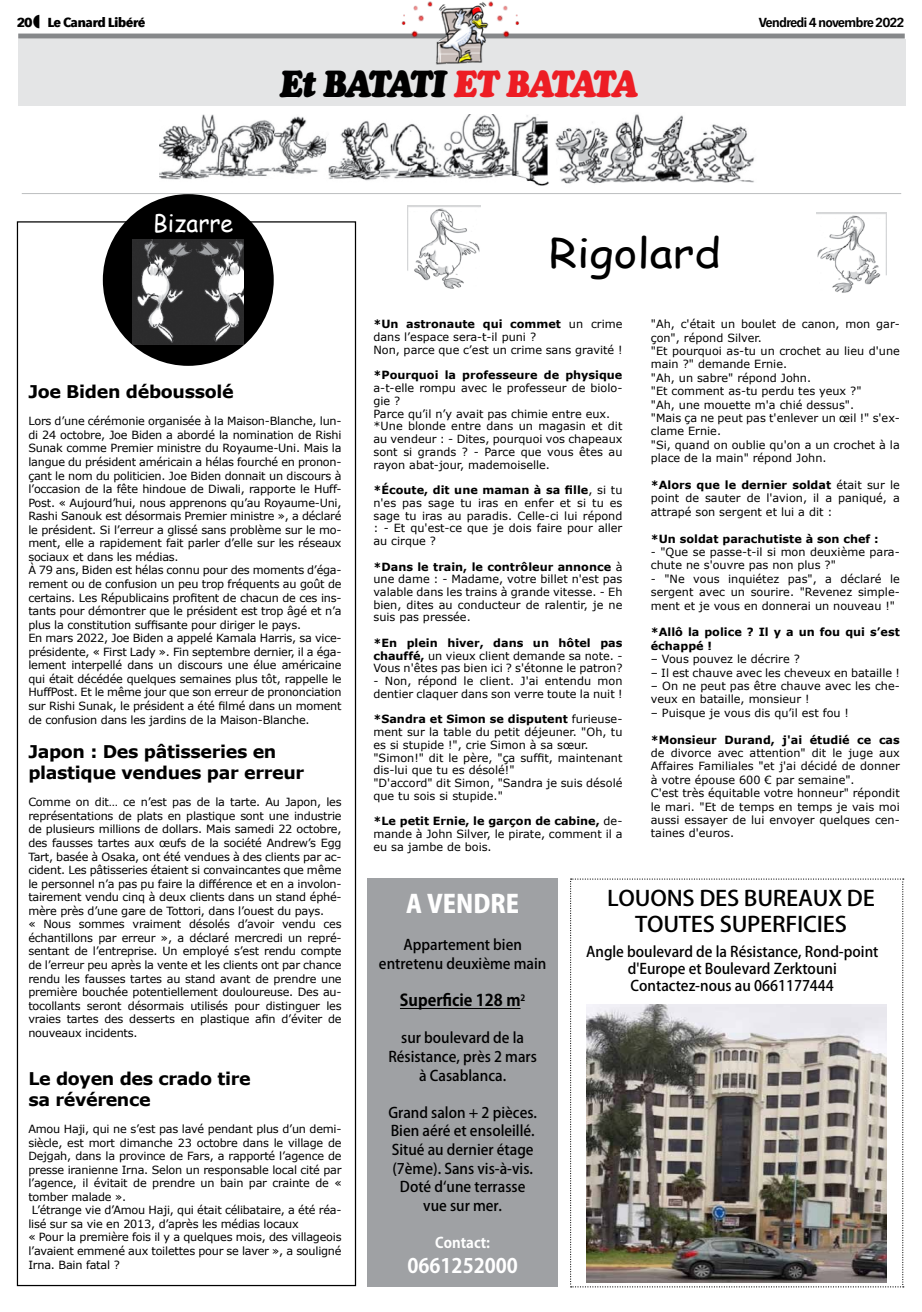
<style>
.page{position:relative;width:922px;height:1312px;background:#fff}
.page>*{position:absolute;margin:0;border:0;box-sizing:border-box;transform-origin:0 0}
.t1{font:40.62px "Comic Sans MS";color:#000;scale:1.11 1}
.t2{font:italic 37.5px "Cooper Black Std";letter-spacing:-.095em;color:#000;scale:.9 1}
.t3{font:800 24.75px "Koz Go Pr 6 N";color:#fff}
.t4{font:24.25px "Comic Sans MS";color:#fff;scale:.95 1}
.t5{font:500 21.12px/26px "Koz Go Pr 6 N";letter-spacing:-.01em;color:#000;text-align:center;scale:1.07 1}
.t6{font:700 19.88px "Koz Go Pr 6 N";color:#fff}
.t7{font:700 17.5px/21px "Verdana";letter-spacing:-.02em;color:#000}
.t8{font:700 16.12px "Koz Go Pr 6 N";color:#000}
.t9{font:500 14.5px/18.6px "Koz Go Pr 6 N";color:#000;text-align:center}
.t10{font:700 14.5px "Koz Go Pr 6 N";color:#fff}
.t11{font:600 13px "Avenir Next Condensed";letter-spacing:-.06em;color:#000;scale:1.25 1}
.t12{font:700 13px "Avenir Next Condensed";letter-spacing:-.04em;color:#000;scale:1.25 1}
.t13{font:11.25px/13.5px "Verdana";letter-spacing:-.02em;color:#000;text-align:justify}
.t14{font:11.25px/13.4px "Verdana";color:#000}
.t15{font:700 11.25px/13.4px "Verdana";color:#000}
.s1{color:#ed1d24}
.s2{font-weight:700}
</style>
<div class="page">
<div style="left:18px;top:34px;width:886px;height:5px;background:#86888a"></div>
<img style="left:159px;top:115px;width:390px;height:71px">
<img style="left:555px;top:114px;width:200px;height:70px">
<hr style="left:22px;top:193px;width:879px;height:1px;background:#bcbec0">
<div style="left:18px;top:40px;width:886px;height:66px;background:#e4e5e6"></div>
<img style="left:396px;top:1px;width:130px;height:64px">
<img style="left:407px;top:205px;width:73px;height:84px">
<img style="left:816px;top:213px;width:70px;height:80px">
<div style="left:367px;top:878px;width:190px;height:408px;background:#9fa1a4"></div>
<hr style="left:400px;top:1007px;width:120px;height:1px;background:#000">
<svg style="left:570px;top:878px;width:333px;height:409px"></svg>
<img style="left:586px;top:1003px;width:300px;height:279px">
<div style="left:103px;top:194px;width:171px;height:172px;background:#000;border-radius:50%"></div>
<img style="left:132px;top:239px;width:111px;height:106px">
<p class="t12" style="left:17px;top:14px;width:104px">20 Le Canard Libéré</p>
<p class="t11" style="left:758px;top:11px;width:118px">Vendredi 4 novembre 2022</p>
<h3 class="t4" style="left:153px;top:205px;width:86px">Bizarre</h3>
<h2 class="t2" style="left:279px;top:61px;width:400px">Et BATATI <span class="s1">ET BATATA</span></h2>
<h1 class="t1" style="left:548px;top:223px;width:156px">Rigolard</h1>
<h3 class="t7" style="left:28px;top:381px;width:207px">Joe Biden déboussolé</h3>
<p class="t13" style="left:28px;top:414px;width:315px;text-align:left">Lors d’une cérémonie organisée à la Maison-Blanche, lun&shy;di 24 octobre, Joe Biden a abordé la nomination de Rishi Sunak comme Premier ministre du Royaume-Uni. Mais la langue du président américain a hélas fourché en pronon&shy;çant le nom du politicien. Joe Biden donnait un discours à l’occasion de la fête hindoue de Diwali, rapporte le Huff-Post. « Aujourd’hui, nous apprenons qu’au Royaume-Uni, Rashi Sanouk est désormais Premier ministre », a déclaré le président. Si l’erreur a glissé sans problème sur le mo&shy;ment, elle a rapidement fait parler d’elle sur les réseaux sociaux et dans les médias.<br>À 79 ans, Biden est hélas connu pour des moments d’éga&shy;rement ou de confusion un peu trop fréquents au goût de certains. Les Républicains profitent de chacun de ces ins&shy;tants pour démontrer que le président est trop âgé et n’a plus la constitution suffisante pour diriger le pays.<br>En mars 2022, Joe Biden a appelé Kamala Harris, sa vice&shy;présidente, « First Lady ». Fin septembre dernier, il a éga&shy;lement interpellé dans un discours une élue américaine qui était décédée quelques semaines plus tôt, rappelle le HuffPost. Et le même jour que son erreur de prononciation sur Rishi Sunak, le président a été filmé dans un moment de confusion dans les jardins de la Maison-Blanche.</p>
<h3 class="t7" style="left:28px;top:741px;width:277px">Japon : Des pâtisseries en plastique vendues par erreur</h3>
<p class="t13" style="left:28px;top:795px;width:315px;text-align:left">Comme on dit… ce n’est pas de la tarte. Au Japon, les représentations de plats en plastique sont une industrie de plusieurs millions de dollars. Mais samedi 22 octobre, des fausses tartes aux œufs de la société Andrew’s Egg Tart, basée à Osaka, ont été vendues à des clients par ac&shy;cident. Les pâtisseries étaient si convaincantes que même le personnel n’a pas pu faire la différence et en a involon&shy;tairement vendu cinq à deux clients dans un stand éphé&shy;mère près d’une gare de Tottori, dans l’ouest du pays.<br>« Nous sommes vraiment désolés d’avoir vendu ces échantillons par erreur », a déclaré mercredi un repré&shy;sentant de l’entreprise. Un employé s’est rendu compte de l’erreur peu après la vente et les clients ont par chance rendu les fausses tartes au stand avant de prendre une première bouchée potentiellement douloureuse. Des au&shy;tocollants seront désormais utilisés pour distinguer les vraies tartes des desserts en plastique afin d’éviter de nouveaux incidents.</p>
<h3 class="t7" style="left:28px;top:1067px;width:224px">Le doyen des crado tire sa révérence</h3>
<p class="t13" style="left:28px;top:1122px;width:314px">Amou Haji, qui ne s’est pas lavé pendant plus d’un demi-</p>
<p class="t13" style="left:28px;top:1135px;width:314px">siècle, est mort dimanche 23 octobre dans le village de</p>
<p class="t13" style="left:28px;top:1149px;width:315px">Dejgah, dans la province de Fars, a rapporté l’agence de</p>
<p class="t13" style="left:28px;top:1162px;width:314px">presse iranienne Irna. Selon un responsable local cité par</p>
<p class="t13" style="left:28px;top:1176px;width:315px">l’agence, il évitait de prendre un bain par crainte de «</p>
<p class="t13" style="left:28px;top:1189px;width:99px">tomber malade ».</p>
<p class="t13" style="left:32px;top:1203px;width:311px">L’étrange vie d’Amou Haji, qui était célibataire, a été réa-</p>
<p class="t13" style="left:28px;top:1216px;width:272px">lisé sur sa vie en 2013, d’après les médias locaux</p>
<p class="t13" style="left:28px;top:1230px;width:314px">« Pour la première fois il y a quelques mois, des villageois</p>
<p class="t13" style="left:28px;top:1243px;width:314px">l’avaient emmené aux toilettes pour se laver », a souligné</p>
<p class="t13" style="left:28px;top:1257px;width:93px">Irna. Bain fatal ?</p>
<p class="t14" style="left:373px;top:318px;width:250px;line-height:12.8px"><span class="s2">*Un astronaute qui commet</span> un crime dans l’espace sera-t-il puni ?<br>Non, parce que c’est un crime sans gravité !</p>
<p class="t15" style="left:373px;top:368px;width:250px">*Pourquoi la professeure de physique</p>
<p class="t14" style="left:373px;top:381px;width:250px;line-height:12.8px">a-t-elle rompu avec le professeur de biolo&shy;gie ?<br>Parce qu’il n’y avait pas chimie entre eux. *Une blonde entre dans un magasin et dit au vendeur : - Dites, pourquoi vos chapeaux sont si grands ? - Parce que vous êtes au rayon abat-jour, mademoiselle.</p>
<p class="t13" style="left:373px;top:483px;width:250px;line-height:12.8px"><span class="s2">*Écoute, dit une maman à sa fille</span>, si tu n'es pas sage tu iras en enfer et si tu es sage tu iras au paradis. Celle-ci lui répond : - Et qu'est-ce que je dois faire pour aller au cirque ?</p>
<p class="t13" style="left:373px;top:560px;width:250px;line-height:12.8px"><span class="s2">*Dans le train, le contrôleur annonce</span> à une dame : - Madame, votre billet n'est pas valable dans les trains à grande vitesse. - Eh bien, dites au conducteur de ralentir, je ne suis pas pressée.</p>
<p class="t13" style="left:373px;top:636px;width:250px;line-height:12.8px"><span class="s2">*En plein hiver, dans un hôtel pas chauffé,</span> un vieux client demande sa note. - Vous n'êtes pas bien ici ? s'étonne le patron?</p>
<p class="t14" style="left:373px;top:674px;width:250px;line-height:12.8px">- Non, répond le client. J'ai entendu mon dentier claquer dans son verre toute la nuit !</p>
<p class="t14" style="left:373px;top:713px;width:250px;line-height:12.8px"><span class="s2">*Sandra et Simon se disputent</span> furieuse&shy;ment sur la table du petit déjeuner. "Oh, tu es si stupide !", crie Simon à sa sœur. "Simon!" dit le père, "ça suffit, maintenant dis-lui que tu es désolé!"<br>"D'accord" dit Simon, "Sandra je suis désolé que tu sois si stupide."</p>
<p class="t13" style="left:373px;top:815px;width:250px;line-height:12.8px"><span class="s2">*Le petit Ernie, le garçon de cabine,</span> de&shy;mande à John Silver, le pirate, comment il a eu sa jambe de bois.</p>
<p class="t14" style="left:650px;top:317px;width:250px">"Ah, c'était un boulet de canon, mon gar&shy;çon", répond Silver.<br>"Et pourquoi as-tu un crochet au lieu d'une main ?" demande Ernie.<br>"Ah, un sabre" répond John.<br>"Et comment as-tu perdu tes yeux ?"<br>"Ah, une mouette m'a chié dessus".<br>"Mais ça ne peut pas t'enlever un œil !" s'ex&shy;clame Ernie.<br>"Si, quand on oublie qu'on a un crochet à la place de la main" répond John.</p>
<p class="t13" style="left:650px;top:478px;width:250px"><span class="s2">*Alors que le dernier soldat</span> était sur le point de sauter de l'avion, il a paniqué, a attrapé son sergent et lui a dit :</p>
<p class="t15" style="left:650px;top:532px;width:229px">*Un soldat parachutiste à son chef :</p>
<p class="t14" style="left:650px;top:545px;width:250px">- "Que se passe-t-il si mon deuxième para&shy;chute ne s'ouvre pas non plus ?"</p>
<p class="t13" style="left:650px;top:572px;width:250px">- "Ne vous inquiétez pas", a déclaré le sergent avec un sourire. "Revenez simple&shy;ment et je vous en donnerai un nouveau !"</p>
<p class="t15" style="left:650px;top:625px;width:250px">*Allô la police ? Il y a un fou qui s’est échappé !</p>
<p class="t14" style="left:650px;top:652px;width:150px">– Vous pouvez le décrire ?</p>
<p class="t14" style="left:650px;top:665px;width:250px">– Il est chauve avec les cheveux en bataille !</p>
<p class="t14" style="left:650px;top:679px;width:250px">– On ne peut pas être chauve avec les che&shy;veux en bataille, monsieur !</p>
<p class="t14" style="left:650px;top:706px;width:200px">– Puisque je vous dis qu’il est fou !</p>
<p class="t15" style="left:650px;top:732px;width:250px">*Monsieur Durand, j'ai étudié ce cas</p>
<p class="t14" style="left:650px;top:746px;width:250px">de divorce avec attention" dit le juge aux Affaires Familiales "et j'ai décidé de donner à votre épouse 600 € par semaine".<br>C'est très équitable votre honneur" répondit le mari. "Et de temps en temps je vais moi aussi essayer de lui envoyer quelques cen&shy;taines d'euros.</p>
<h3 class="t3" style="left:406px;top:889px;width:114px">A VENDRE</h3>
<p class="t9" style="left:379px;top:935px;width:169px">Appartement bien entretenu deuxième main</p>
<h3 class="t8" style="left:400px;top:990px;width:127px">Superficie 128 m<sup>2</sup></h3>
<p class="t9" style="left:388px;top:1028px;width:150px">sur boulevard de la<br>Résistance, près 2 mars à Casablanca.</p>
<p class="t9" style="left:388px;top:1103px;width:150px">Grand salon + 2 pièces.<br>Bien aéré et ensoleillé.<br>Situé au dernier étage (7ème). Sans vis-à-vis.<br>Doté d‘une terrasse vue sur mer.</p>
<p class="t10" style="left:435px;top:1234px;width:56px">Contact:</p>
<h3 class="t6" style="left:407px;top:1253px;width:112px">0661252000</h3>
<h3 class="t5" style="left:607px;top:885px;width:251px">LOUONS DES BUREAUX DE<br>TOUTES SUPERFICIES</h3>
<p class="t9" style="left:586px;top:942px;width:294px;line-height:17.5px">Angle boulevard de la Résistance, Rond-point d'Europe et Boulevard Zerktouni<br>Contactez-nous au 0661177444</p>
</div>
